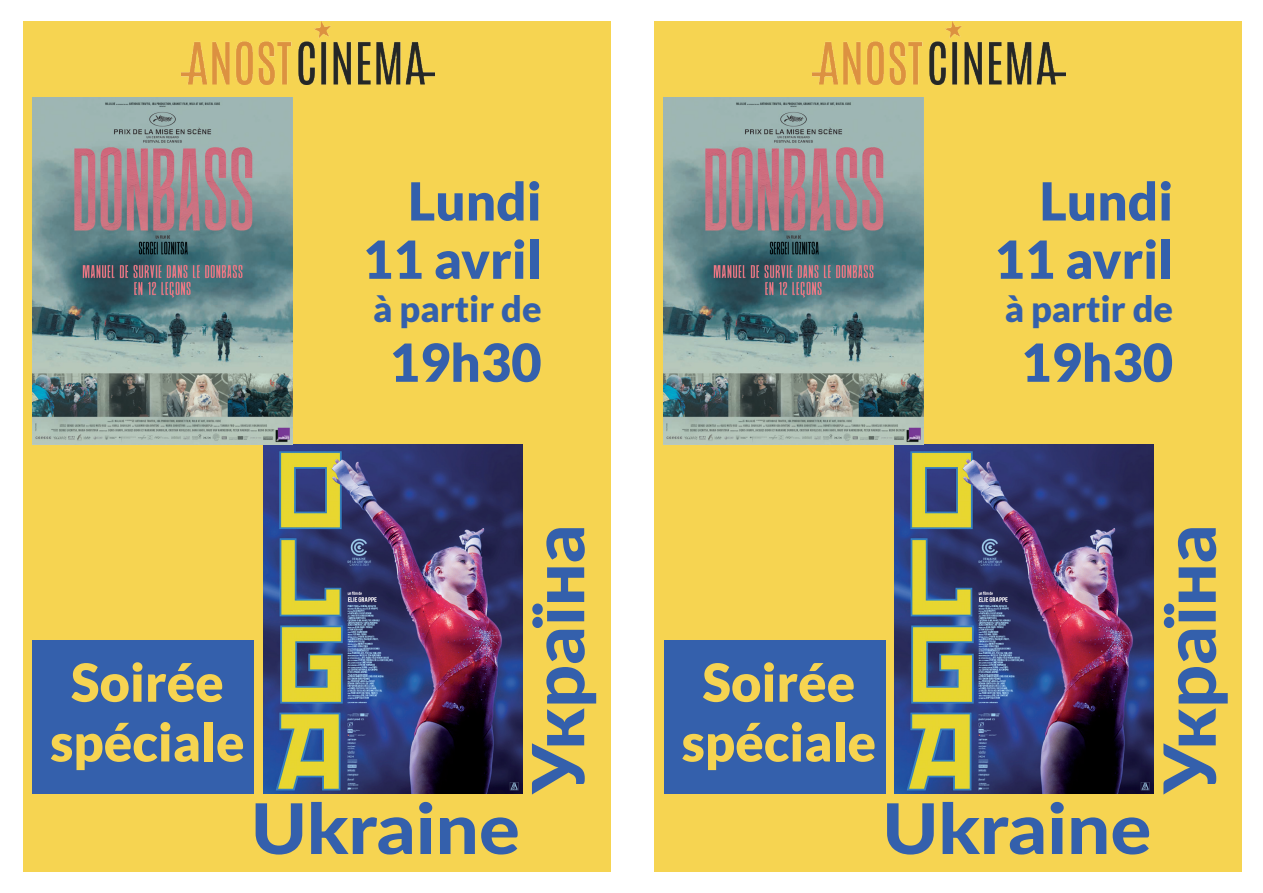
<style>
.page{position:relative;width:1263px;height:893px;background:#fff}
.page>*{position:absolute;margin:0;border:0;box-sizing:border-box;transform-origin:0 0}
.t1{font:800 72px "Lato";color:#3460ac;scale:1.05 1}
.t2{font:800 69.9px "Lato";color:#3460ac;scale:1.09 1}
.t3{font:900 52.5px/58.3px "Lato";color:#3460ac;text-align:right}
.t4{font:900 52.5px/59.7px "Lato";color:#f6d451;text-align:center}
.t5{font:900 36px "Lato";color:#3460ac}
</style>
<div class="page">
<div style="left:23px;top:21px;width:587px;height:851px;background:#f6d451"></div>
<div style="left:654px;top:21px;width:588px;height:851px;background:#f6d451"></div>
<img style="left:263px;top:444px;width:259px;height:350px">
<img style="left:895px;top:444px;width:259px;height:350px">
<img style="left:32px;top:97px;width:260px;height:347px">
<img style="left:663px;top:97px;width:261px;height:347px">
<div style="left:32px;top:640px;width:222px;height:154px;background:#3460ac"></div>
<div style="left:664px;top:640px;width:221px;height:154px;background:#3460ac"></div>
<img style="left:181px;top:21px;width:253px;height:63px">
<img style="left:813px;top:21px;width:252px;height:63px">
<p class="t3" style="left:363px;top:171px;width:180px">Lundi<br>11 avril</p>
<p class="t5" style="left:373px;top:288px;width:170px">à partir de</p>
<p class="t3" style="left:389px;top:332px;width:154px">19h30</p>
<p class="t3" style="left:994px;top:171px;width:180px">Lundi<br>11 avril</p>
<p class="t5" style="left:1005px;top:288px;width:170px">à partir de</p>
<p class="t3" style="left:1021px;top:332px;width:154px">19h30</p>
<h1 class="t1" style="left:504px;top:794px;width:258px;rotate:-90deg">Україна</h1>
<h1 class="t1" style="left:1136px;top:794px;width:258px;rotate:-90deg">Україна</h1>
<p class="t4" style="left:50px;top:651px;width:196px">Soirée spéciale</p>
<p class="t4" style="left:682px;top:651px;width:196px">Soirée spéciale</p>
<h2 class="t2" style="left:250px;top:777px;width:249px">Ukraine</h2>
<h2 class="t2" style="left:882px;top:777px;width:249px">Ukraine</h2>
</div>
